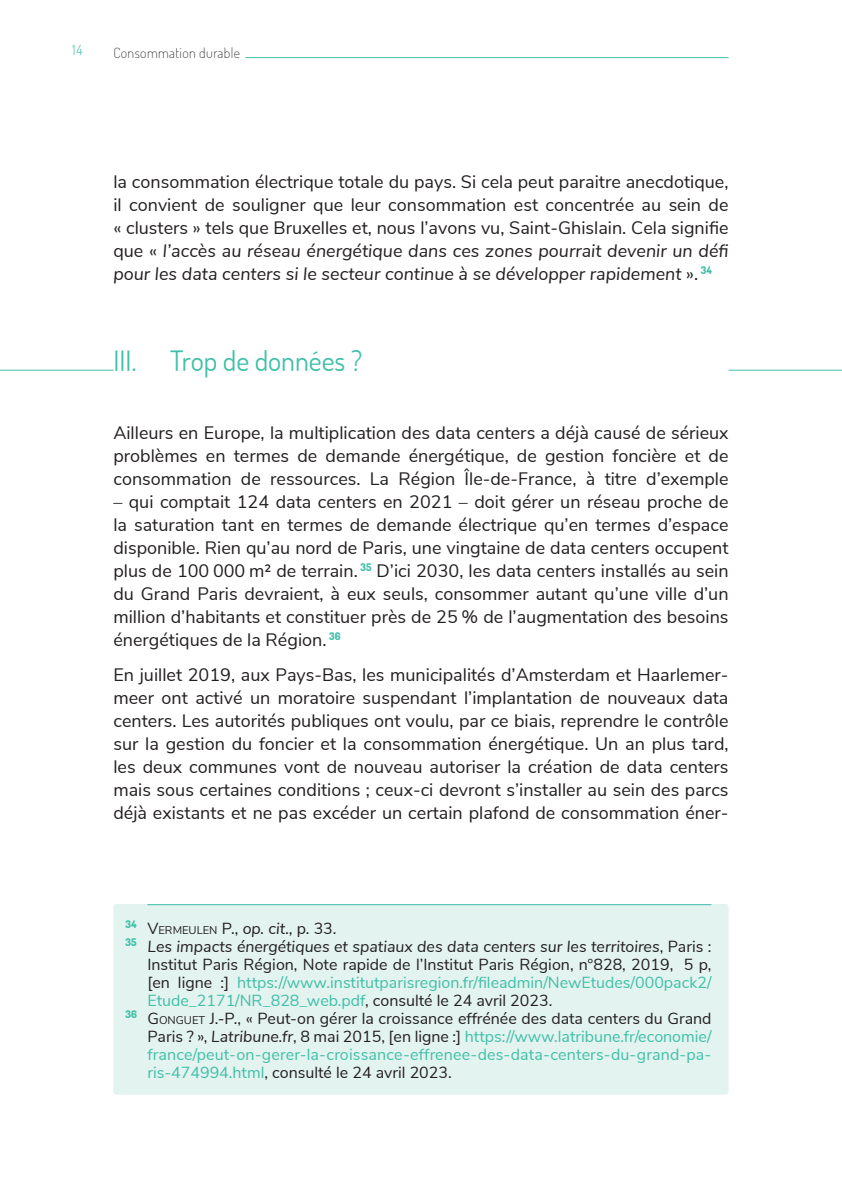
<style>
.page{position:relative;width:842px;height:1191px;background:#fff}
.page>*{position:absolute;margin:0;border:0;box-sizing:border-box;transform-origin:0 0}
.t1{font:28px "Dosis";letter-spacing:-.005em;color:#40bfa9}
.t2{font:18px/23px "Nunito Sans";color:#231f20;text-align:justify}
.t3{font:16px "Nunito Sans";color:#40bfa9}
.t4{font:16px "Nunito Sans";color:#231f20}
.t5{font:italic 16px "Nunito Sans";color:#231f20}
.t6{font:200 14px "Dosis";letter-spacing:.025em;color:#231f20}
.t7{font:300 14px "Dosis";color:#40bfa9}
.t8{font:11.2px "Nunito Sans";color:#231f20}
.s1{font-style:italic}
.s2{font-size:16px}
.s3{font-style:italic;font-size:16px}
.s4{font-style:normal}
.s5{color:#231f20}
.s6{font-style:inherit}
.s7{font-size:11.2px}
.s8{font-style:italic;color:#231f20}
.s9{color:#40bfa9}
</style>
<div class="page">
<hr style="left:113px;top:57px;width:616px;height:1px;background:#40bfa9">
<div style="left:108px;top:52px;width:137px;height:10px;background:#fff"></div>
<div style="left:113px;top:904px;width:616px;height:190px;background:#e3f3ef;border-radius:3px"></div>
<hr style="left:0;top:370px;width:842px;height:1px;background:#40bfa9">
<div style="left:113px;top:365px;width:616px;height:8px;background:#fff"></div>
<hr style="left:147px;top:904px;width:564px;height:1px;background:#40bfa9">
<p class="t7" style="left:73px;top:41px;width:11px">14</p>
<p class="t6" style="left:113px;top:44px;width:128px">Consommation durable</p>
<p class="t2" style="left:113px;top:169px;width:617px">la consommation électrique totale du pays. Si cela peut paraitre anecdotique, il convient de souligner que leur consommation est concentrée au sein de « clusters » tels que Bruxelles et, nous l’avons vu, Saint-Ghislain. Cela signifie que « <span class="s1">l’accès au réseau énergétique dans ces zones pourrait devenir un défi pour les data centers si le secteur continue à se développer rapidement</span> ». <sup>34</sup></p>
<h1 class="t1" style="left:113px;top:342px;width:250px">III. Trop de données ?</h1>
<p class="t2" style="left:113px;top:420px;width:617px">Ailleurs en Europe, la multiplication des data centers a déjà causé de sérieux problèmes en termes de demande énergétique, de gestion foncière et de consommation de ressources. La Région Île-de-France, à titre d’exemple</p>
<p class="t2" style="left:113px;top:489px;width:617px">– qui comptait 124 data centers en 2021 – doit gérer un réseau proche de la saturation tant en termes de demande électrique qu’en termes d’espace disponible. Rien qu’au nord de Paris, une vingtaine de data centers occupent plus de 100 000 m² de terrain. <sup>35</sup> D’ici 2030, les data centers installés au sein du Grand Paris devraient, à eux seuls, consommer autant qu’une ville d’un million d’habitants et constituer près de 25 % de l’augmentation des besoins énergétiques de la Région. <sup>36</sup></p>
<p class="t2" style="left:113px;top:661px;width:617px">En juillet 2019, aux Pays-Bas, les municipalités d’Amsterdam et Haarlemer&shy;meer ont activé un moratoire suspendant l’implantation de nouveaux data centers. Les autorités publiques ont voulu, par ce biais, reprendre le contrôle sur la gestion du foncier et la consommation énergétique. Un an plus tard, les deux communes vont de nouveau autoriser la création de data centers mais sous certaines conditions ; ceux-ci devront s’installer au sein des parcs déjà existants et ne pas excéder un certain plafond de consommation éner-</p>
<p class="t8" style="left:125px;top:921px;width:213px"><sup>34</sup> <span class="s2">V</span>ERM EULEN <span class="s2">P.,</span> <span class="s3">op. cit.,</span> <span class="s2">p. 33.</span></p>
<p class="t5" style="left:125px;top:934px;width:588px"><sup>35</sup> Les impacts énergétiques et spatiaux des data centers sur les territoires<span class="s4">, Paris :</span></p>
<p class="t4" style="left:147px;top:952px;width:566px">Institut Paris Région, Note rapide de l’Institut Paris Région, n°828, 2019, 5 p,</p>
<p class="t3" style="left:147px;top:970px;width:566px"><span class="s5">[en ligne :]</span> https://www.institutparisregion.fr/fileadmin/NewEtudes/000pack2/</p>
<p class="t3" style="left:147px;top:988px;width:406px">Etude_2171/NR_828_web.pdf<span class="s5">, consulté le 24 avril 2023.</span></p>
<p class="t4" style="left:125px;top:1006px;width:588px"><sup>36</sup> <span class="s6">G</span> <span class="s7">ONGUET</span> J.-P., « Peut-on gérer la croissance effrénée des data centers du Grand</p>
<p class="t3" style="left:147px;top:1024px;width:566px"><span class="s5">Paris ? »,</span> <span class="s8">Latribune.fr</span><span class="s5">, 8 mai 2015, [en ligne :]</span> https://www.latribune.fr/economie/</p>
<p class="t3" style="left:147px;top:1042px;width:565px">france/peut-on-gerer-la-croissance-effrenee-des-data-centers-du-grand-pa-</p>
<p class="t4" style="left:147px;top:1060px;width:306px"><span class="s9">ris-474994.html</span>, consulté le 24 avril 2023.</p>
</div>
